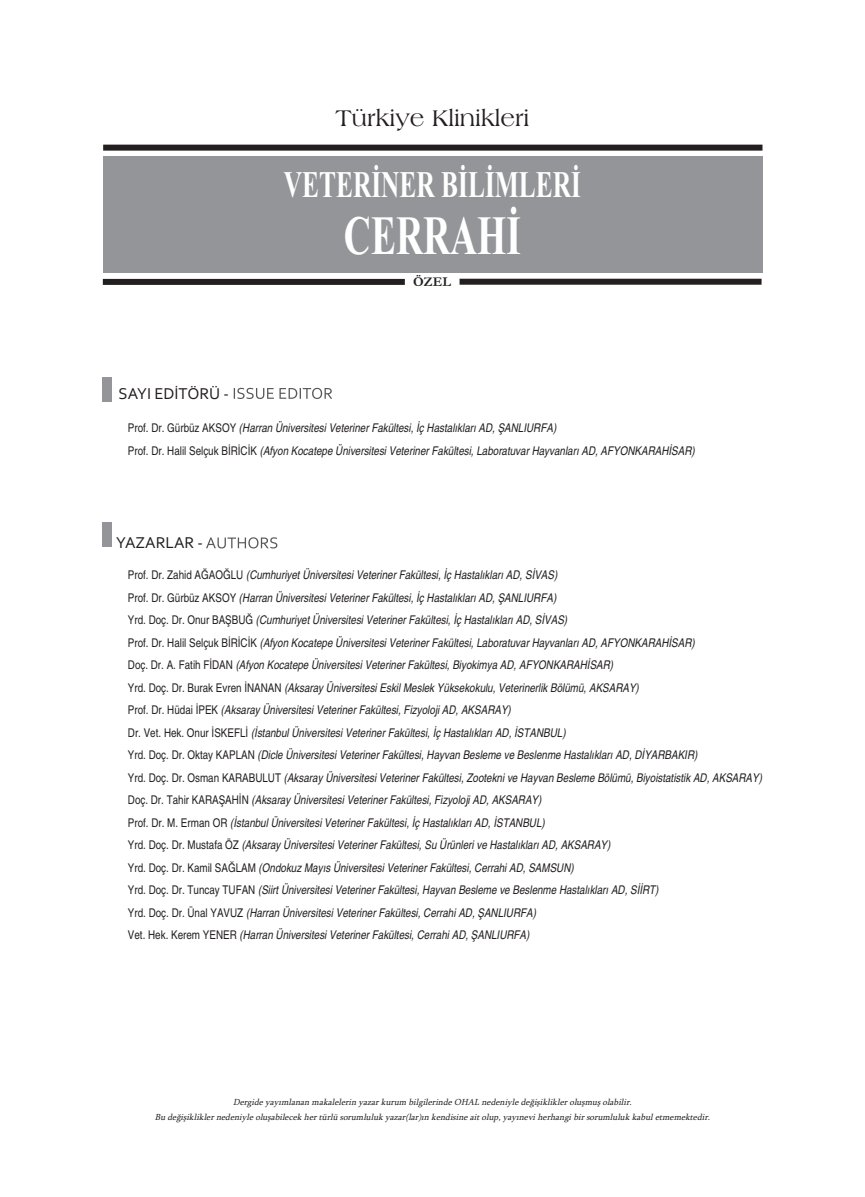
<style>
.page{position:relative;width:865px;height:1197px;background:#fff}
.page>*{position:absolute;margin:0;border:0;box-sizing:border-box;transform-origin:0 0}
.t1{font:700 55.35px "Times New Roman";color:#fff;scale:.68 1}
.t2{font:700 37.5px "Times New Roman";color:#fff;scale:.68 1}
.t3{font:24px "Americana BT Roman";color:#231f20}
.t4{font:16.5px "Corbel";color:#231f20}
.t5{font:700 13.5px "Garamond";color:#231f20}
.t6{font:italic condensed 12px/22.5px "Helvetica";color:#231f20}
.t7{font:italic 9px/15px "Sylfaen";color:#231f20;text-align:center}
.s1{font-style:normal}
</style>
<div class="page">
<div style="left:103px;top:376px;width:9px;height:25px;background:#939598"></div>
<svg style="left:234px;top:388px;width:67px;height:11px"></svg>
<div style="left:103px;top:522px;width:9px;height:25px;background:#939598"></div>
<svg style="left:206px;top:537px;width:71px;height:11px"></svg>
<div style="left:103px;top:156px;width:659px;height:116px;background:#939598"></div>
<div style="left:103px;top:145px;width:659px;height:6px;background:#231f20"></div>
<div style="left:103px;top:279px;width:302px;height:6px;background:#231f20"></div>
<div style="left:459px;top:279px;width:302px;height:6px;background:#231f20"></div>
<h3 class="t4" style="left:119px;top:383px;width:112px">SAYI EDİTÖRÜ -</h3>
<h3 class="t3" style="left:335px;top:104px;width:195px">Türkiye Klinikleri</h3>
<h2 class="t2" style="left:284px;top:162px;width:438px">VETERİNER BİLİMLERİ</h2>
<h1 class="t1" style="left:344px;top:203px;width:262px">CERRAHİ</h1>
<p class="t5" style="left:413px;top:274px;width:39px">ÖZEL</p>
<p class="t6" style="left:128px;top:416px;width:568px"><span class="s1">Prof. Dr. Gürbüz AKSOY</span> (Harran Üniversitesi Veteriner Fakültesi, İç Hastalıkları AD, ŞANLIURFA)<br><span class="s1">Prof. Dr. Halil Selçuk BİRİCİK</span> (Afyon Kocatepe Üniversitesi Veteriner Fakültesi, Laboratuvar Hayvanları AD, AFYONKARAHİSAR)</p>
<h3 class="t4" style="left:116px;top:533px;width:88px">YAZARLAR -</h3>
<p class="t6" style="left:128px;top:563px;width:635px"><span class="s1">Prof. Dr. Zahid AĞAOĞLU</span> (Cumhuriyet Üniversitesi Veteriner Fakültesi, İç Hastalıkları AD, SİVAS)<br><span class="s1">Prof. Dr. Gürbüz AKSOY</span> (Harran Üniversitesi Veteriner Fakültesi, İç Hastalıkları AD, ŞANLIURFA)<br><span class="s1">Yrd. Doç. Dr. Onur BAŞBUĞ</span> (Cumhuriyet Üniversitesi Veteriner Fakültesi, İç Hastalıkları AD, SİVAS)<br><span class="s1">Prof. Dr. Halil Selçuk BİRİCİK</span> (Afyon Kocatepe Üniversitesi Veteriner Fakültesi, Laboratuvar Hayvanları AD, AFYONKARAHİSAR)<br><span class="s1">Doç. Dr. A. Fatih FİDAN</span> (Afyon Kocatepe Üniversitesi Veteriner Fakültesi, Biyokimya AD, AFYONKARAHİSAR)<br><span class="s1">Yrd. Doç. Dr. Burak Evren İNANAN</span> (Aksaray Üniversitesi Eskil Meslek Yüksekokulu, Veterinerlik Bölümü, AKSARAY)<br><span class="s1">Prof. Dr. Hüdai İPEK</span> (Aksaray Üniversitesi Veteriner Fakültesi, Fizyoloji AD, AKSARAY)<br><span class="s1">Dr. Vet. Hek. Onur İSKEFLİ</span> (İstanbul Üniversitesi Veteriner Fakültesi, İç Hastalıkları AD, İSTANBUL)<br><span class="s1">Yrd. Doç. Dr. Oktay KAPLAN</span> (Dicle Üniversitesi Veteriner Fakültesi, Hayvan Besleme ve Beslenme Hastalıkları AD, DİYARBAKIR)<br><span class="s1">Yrd. Doç. Dr. Osman KARABULUT</span> (Aksaray Üniversitesi Veteriner Fakültesi, Zootekni ve Hayvan Besleme Bölümü, Biyoistatistik AD, AKSARAY)<br><span class="s1">Doç. Dr. Tahir KARAŞAHİN</span> (Aksaray Üniversitesi Veteriner Fakültesi, Fizyoloji AD, AKSARAY)<br><span class="s1">Prof. Dr. M. Erman OR</span> (İstanbul Üniversitesi Veteriner Fakültesi, İç Hastalıkları AD, İSTANBUL)<br><span class="s1">Yrd. Doç. Dr. Mustafa ÖZ</span> (Aksaray Üniversitesi Veteriner Fakültesi, Su Ürünleri ve Hastalıkları AD, AKSARAY)<br><span class="s1">Yrd. Doç. Dr. Kamil SAĞLAM</span> (Ondokuz Mayıs Üniversitesi Veteriner Fakültesi, Cerrahi AD, SAMSUN)<br><span class="s1">Yrd. Doç. Dr. Tuncay TUFAN</span> (Siirt Üniversitesi Veteriner Fakültesi, Hayvan Besleme ve Beslenme Hastalıkları AD, SİİRT)<br><span class="s1">Yrd. Doç. Dr. Ünal YAVUZ</span> (Harran Üniversitesi Veteriner Fakültesi, Cerrahi AD, ŞANLIURFA)<br><span class="s1">Vet. Hek. Kerem YENER</span> (Harran Üniversitesi Veteriner Fakültesi, Cerrahi AD, ŞANLIURFA)</p>
<p class="t7" style="left:155px;top:1094px;width:559px">Dergide yayımlanan makalelerin yazar kurum bilgilerinde OHAL nedeniyle değişiklikler oluşmuş olabilir.<br>Bu değişiklikler nedeniyle oluşabilecek her türlü sorumluluk yazar(lar)ın kendisine ait olup, yayınevi herhangi bir sorumluluk kabul etmemektedir.</p>
</div>
